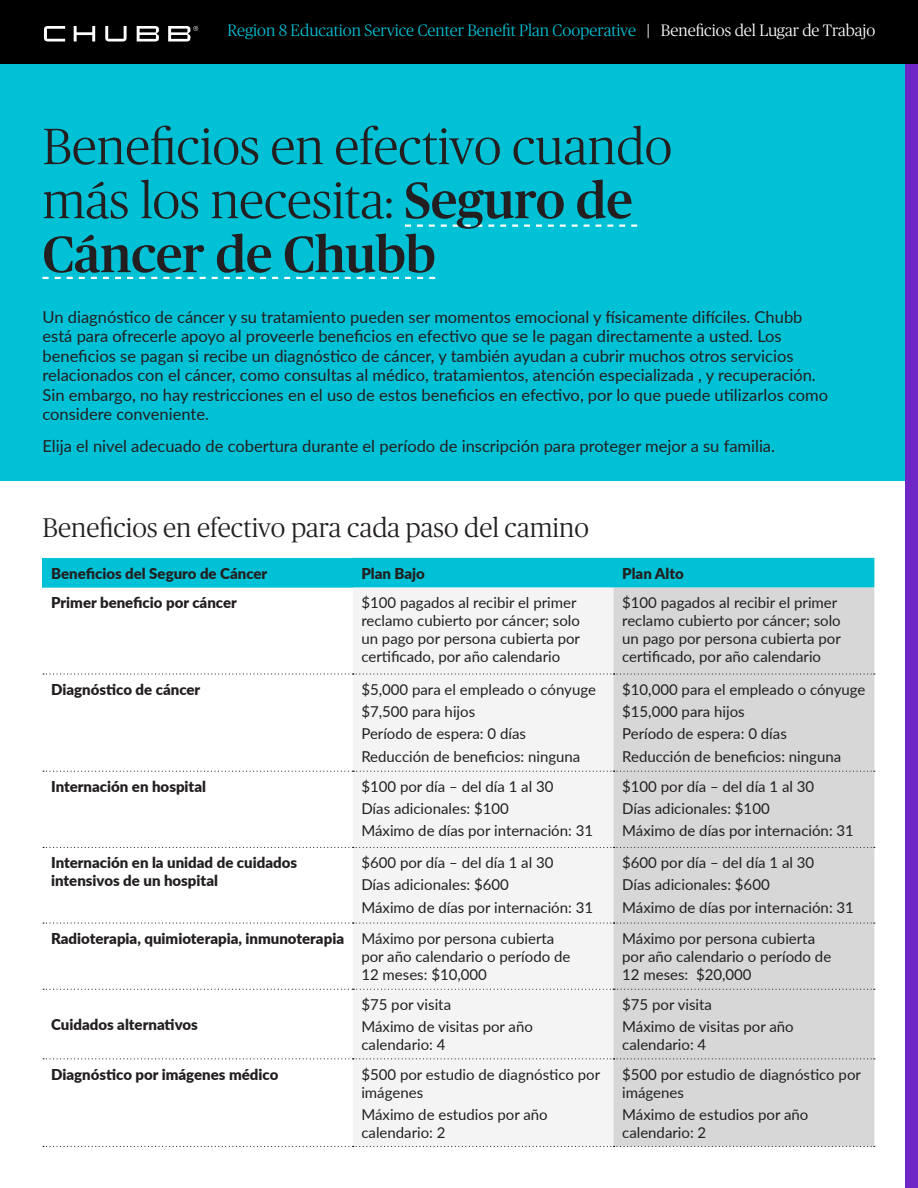
<style>
.page{position:relative;width:918px;height:1188px;background:#fff}
.page>*{position:absolute;margin:0;border:0;box-sizing:border-box;transform-origin:0 0}
.t1{font:300 51px/54px "Chubb Publico";color:#231f20}
.t2{font:300 27px "Chubb Publico";color:#231f20}
.t3{font:16.5px/19.5px "Lato";color:#231f20}
.t4{font:300 16.5px "Chubb Publico";color:#01c1d6}
.t5{font:15px/18px "Lato";color:#231f20}
.t6{font:900 15px/18px "Lato";color:#231f20}
.s1{font-weight:500;color:#fff}
.s2{color:#fff}
.s3{font-weight:500}
</style>
<div class="page">
<div style="left:0;top:64px;width:918px;height:416px;background:#01c1d6"></div>
<div style="left:43px;top:558px;width:310px;height:30px;background:#01c1d6"></div>
<div style="left:353px;top:558px;width:521px;height:30px;background:#01c1d6"></div>
<div style="left:353px;top:588px;width:261px;height:558px;background:#f4f4f4"></div>
<div style="left:614px;top:588px;width:260px;height:558px;background:#d7d7d7"></div>
<svg style="left:43px;top:771px;width:832px;height:1px"></svg>
<svg style="left:43px;top:673px;width:832px;height:2px"></svg>
<svg style="left:43px;top:1058px;width:832px;height:1px"></svg>
<svg style="left:43px;top:1146px;width:832px;height:1px"></svg>
<svg style="left:43px;top:847px;width:832px;height:1px"></svg>
<svg style="left:43px;top:922px;width:832px;height:2px"></svg>
<svg style="left:43px;top:989px;width:832px;height:1px"></svg>
<div style="left:905px;top:61px;width:13px;height:1127px;background:#6e27c5"></div>
<div style="left:0;top:0;width:918px;height:64px;background:#000"></div>
<svg style="left:44px;top:26px;width:21px;height:16px"></svg>
<svg style="left:74px;top:26px;width:21px;height:16px"></svg>
<svg style="left:105px;top:26px;width:22px;height:16px"></svg>
<svg style="left:137px;top:26px;width:22px;height:16px"></svg>
<svg style="left:168px;top:26px;width:30px;height:16px"></svg>
<svg style="left:405px;top:225px;width:232px;height:2px"></svg>
<svg style="left:43px;top:277px;width:392px;height:2px"></svg>
<p class="t4" style="left:227px;top:19px;width:649px">Region 8 Education Service Center Benefit Plan Cooperative <span class="s1">|</span> <span class="s2">Beneficios del Lugar de Trabajo</span></p>
<p class="t1" style="left:43px;top:116px;width:631px">Beneficios en efectivo cuando más los necesita: <span class="s3">Seguro de<br>Cáncer de Chubb</span></p>
<p class="t3" style="left:43px;top:306px;width:787px">Un diagnóstico de cáncer y su tratamiento pueden ser momentos emocional y físicamente difíciles. Chubb está para ofrecerle apoyo al proveerle beneficios en efectivo que se le pagan directamente a usted. Los beneficios se pagan si recibe un diagnóstico de cáncer, y también ayudan a cubrir muchos otros servicios relacionados con el cáncer, como consultas al médico, tratamientos, atención especializada , y recuperación.<br>Sin embargo, no hay restricciones en el uso de estos beneficios en efectivo, por lo que puede utilizarlos como considere conveniente.</p>
<p class="t3" style="left:43px;top:436px;width:734px">Elija el nivel adecuado de cobertura durante el período de inscripción para proteger mejor a su familia.</p>
<p class="t2" style="left:43px;top:509px;width:548px">Beneficios en efectivo para cada paso del camino</p>
<p class="t6" style="left:51px;top:564px;width:218px">Beneficios del Seguro de Cáncer</p>
<p class="t6" style="left:361px;top:564px;width:65px">Plan Bajo</p>
<p class="t6" style="left:622px;top:564px;width:63px">Plan Alto</p>
<p class="t6" style="left:51px;top:593px;width:187px">Primer beneficio por cáncer</p>
<p class="t5" style="left:361px;top:593px;width:220px">$100 pagados al recibir el primer reclamo cubierto por cáncer; solo un pago por persona cubierta por certificado, por año calendario</p>
<p class="t5" style="left:622px;top:593px;width:220px">$100 pagados al recibir el primer reclamo cubierto por cáncer; solo un pago por persona cubierta por certificado, por año calendario</p>
<p class="t6" style="left:51px;top:680px;width:151px">Diagnóstico de cáncer</p>
<p class="t5" style="left:361px;top:680px;width:236px">$5,000 para el empleado o cónyuge</p>
<p class="t5" style="left:361px;top:702px;width:115px">$7,500 para hijos</p>
<p class="t5" style="left:361px;top:724px;width:166px">Período de espera: 0 días</p>
<p class="t5" style="left:361px;top:746px;width:221px">Reducción de beneficios: ninguna</p>
<p class="t5" style="left:622px;top:680px;width:245px">$10,000 para el empleado o cónyuge</p>
<p class="t5" style="left:622px;top:702px;width:124px">$15,000 para hijos</p>
<p class="t5" style="left:622px;top:724px;width:166px">Período de espera: 0 días</p>
<p class="t5" style="left:622px;top:746px;width:221px">Reducción de beneficios: ninguna</p>
<p class="t6" style="left:51px;top:777px;width:156px">Internación en hospital</p>
<p class="t5" style="left:361px;top:777px;width:194px">$100 por día – del día 1 al 30</p>
<p class="t5" style="left:361px;top:799px;width:149px">Días adicionales: $100</p>
<p class="t5" style="left:361px;top:821px;width:233px">Máximo de días por internación: 31</p>
<p class="t6" style="left:51px;top:853px;width:247px">Internación en la unidad de cuidados intensivos de un hospital</p>
<p class="t5" style="left:361px;top:853px;width:194px">$600 por día – del día 1 al 30</p>
<p class="t5" style="left:361px;top:875px;width:149px">Días adicionales: $600</p>
<p class="t5" style="left:361px;top:898px;width:233px">Máximo de días por internación: 31</p>
<p class="t5" style="left:622px;top:777px;width:194px">$100 por día – del día 1 al 30</p>
<p class="t5" style="left:622px;top:799px;width:149px">Días adicionales: $100</p>
<p class="t5" style="left:622px;top:821px;width:233px">Máximo de días por internación: 31</p>
<p class="t5" style="left:622px;top:853px;width:194px">$600 por día – del día 1 al 30</p>
<p class="t5" style="left:622px;top:875px;width:149px">Días adicionales: $600</p>
<p class="t5" style="left:622px;top:898px;width:233px">Máximo de días por internación: 31</p>
<p class="t6" style="left:51px;top:929px;width:294px">Radioterapia, quimioterapia, inmunoterapia</p>
<p class="t5" style="left:361px;top:929px;width:211px">Máximo por persona cubierta por año calendario o período de<br>12 meses: $10,000</p>
<p class="t5" style="left:622px;top:929px;width:211px">Máximo por persona cubierta por año calendario o período de<br>12 meses: $20,000</p>
<p class="t6" style="left:51px;top:1015px;width:148px">Cuidados alternativos</p>
<p class="t5" style="left:361px;top:995px;width:91px">$75 por visita</p>
<p class="t5" style="left:361px;top:1017px;width:173px">Máximo de visitas por año calendario: 4</p>
<p class="t5" style="left:622px;top:995px;width:91px">$75 por visita</p>
<p class="t5" style="left:622px;top:1017px;width:173px">Máximo de visitas por año calendario: 4</p>
<p class="t6" style="left:51px;top:1064px;width:229px">Diagnóstico por imágenes médico</p>
<p class="t5" style="left:361px;top:1064px;width:240px">$500 por estudio de diagnóstico por imágenes</p>
<p class="t5" style="left:361px;top:1105px;width:188px">Máximo de estudios por año calendario: 2</p>
<p class="t5" style="left:622px;top:1064px;width:240px">$500 por estudio de diagnóstico por imágenes</p>
<p class="t5" style="left:622px;top:1105px;width:188px">Máximo de estudios por año calendario: 2</p>
</div>
